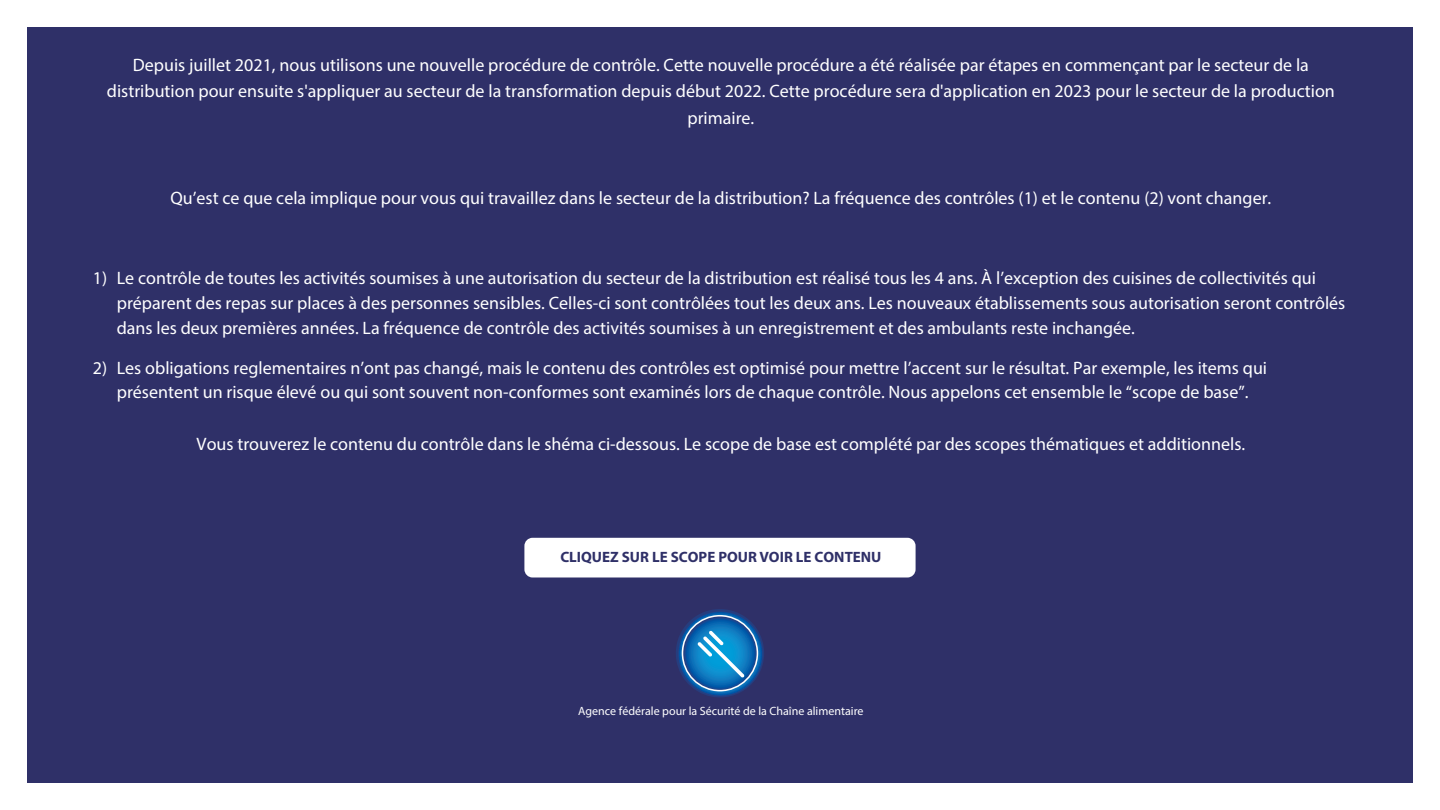
<style>
.page{position:relative;width:1440px;height:810px;background:#fff}
.page>*{position:absolute;margin:0;border:0;box-sizing:border-box;transform-origin:0 0}
.t1{font:18px/26.2px "Myriad Pro";color:#fff;text-align:center}
.t2{font:700 15px "Myriad Pro";color:#2f3068}
.t3{font:12px "Myriad Pro";color:#fff}
</style>
<div class="page">
<div style="left:27px;top:27px;width:1386px;height:756px;background:#2f3068"></div>
<div style="left:524px;top:538px;width:392px;height:39px;background:#fff;border-radius:8px"></div>
<svg style="left:676px;top:609px;width:88px;height:88px"></svg>
<p class="t1" style="left:107px;top:52px;width:1229px">Depuis juillet 2021, nous utilisons une nouvelle procédure de contrôle. Cette nouvelle procédure a été réalisée par étapes en commençant par le secteur de la distribution pour ensuite s'appliquer au secteur de la transformation depuis début 2022. Cette procédure sera d'application en 2023 pour le secteur de la production primaire.</p>
<p class="t1" style="left:171px;top:184px;width:1102px">Qu’est ce que cela implique pour vous qui travaillez dans le secteur de la distribution? La fréquence des contrôles (1) et le contenu (2) vont changer.</p>
<p class="t1" style="left:117px;top:265px;width:1230px;line-height:25px;text-align:left;text-indent:-24px">1) Le contrôle de toutes les activités soumises à une autorisation du secteur de la distribution est réalisé tous les 4 ans. À l’exception des cuisines de collectivités qui préparent des repas sur places à des personnes sensibles. Celles-ci sont contrôlées tout les deux ans. Les nouveaux établissements sous autorisation seront contrôlés dans les deux premières années. La fréquence de contrôle des activités soumises à un enregistrement et des ambulants reste inchangée.</p>
<p class="t1" style="left:93px;top:355px;width:1176px;line-height:24.7px">2) Les obligations reglementaires n’ont pas changé, mais le contenu des contrôles est optimisé pour mettre l’accent sur le résultat. Par exemple, les items qui présentent un risque élevé ou qui sont souvent non-conformes sont examinés lors de chaque contrôle. Nous appelons cet ensemble le “scope de base”.</p>
<p class="t1" style="left:197px;top:430px;width:1050px">Vous trouverez le contenu du contrôle dans le shéma ci-dessous. Le scope de base est complété par des scopes thématiques et additionnels.</p>
<p class="t2" style="left:560px;top:547px;width:323px">CLIQUEZ SUR LE SCOPE POUR VOIR LE CONTENU</p>
<p class="t3" style="left:578px;top:703px;width:287px">Agence fédérale pour la Sécurité de la Chaîne alimentaire</p>
</div>
